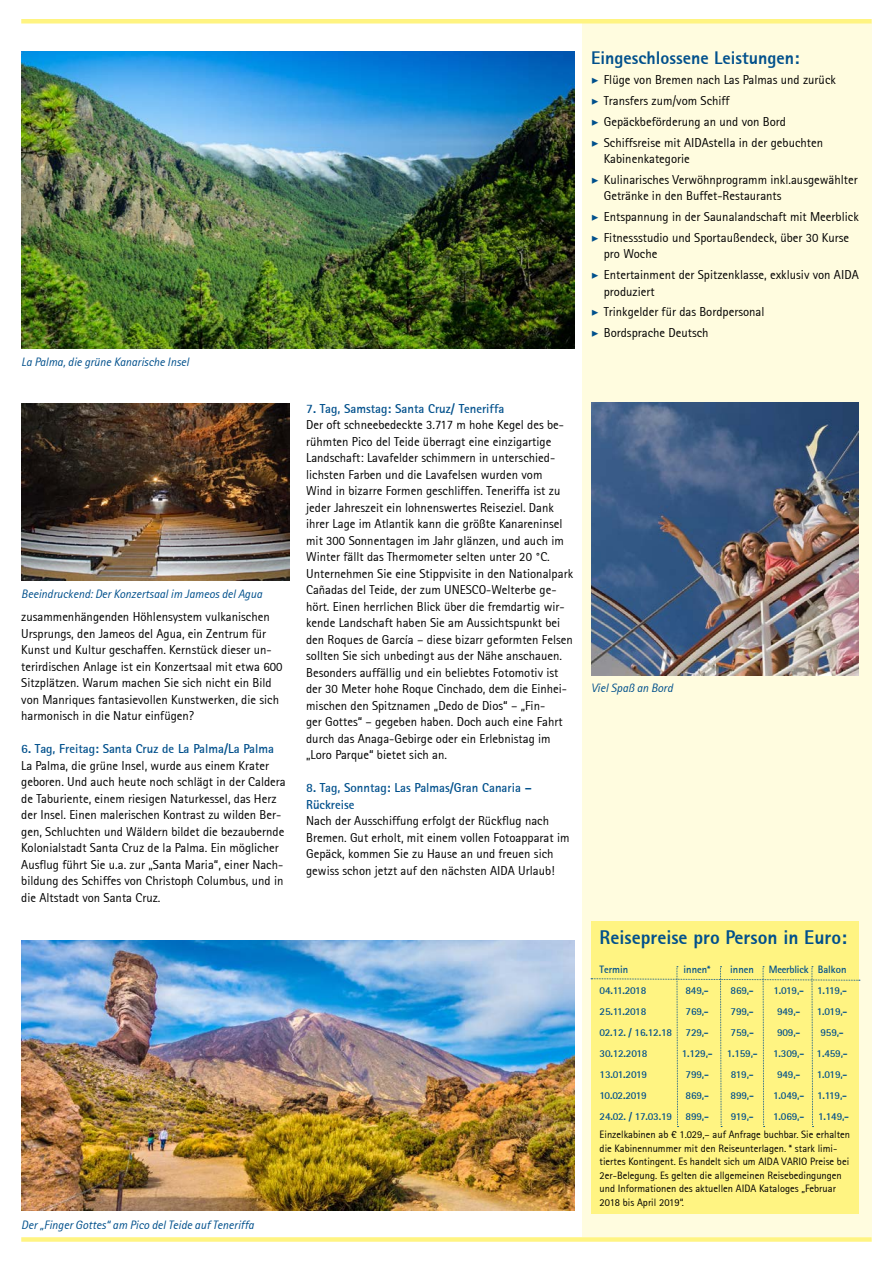
<style>
.page{position:relative;width:893px;height:1263px;background:#fff}
.page>*{position:absolute;margin:0;border:0;box-sizing:border-box;transform-origin:0 0}
.t1{font:800 19.5px "Rotis Sans Serif";color:#00508c}
.t2{font:800 18px "Rotis Sans Serif";color:#00508c}
.t3{font:12.75px/16.5px "Rotis Sans Serif";color:#000}
.t4{font:700 12.75px/16.5px "Rotis Sans Serif";color:#00508c}
.t5{font:italic 12px "Rotis Sans Serif";color:#00508c}
.t6{font:700 10.5px "Rotis Sans Serif";letter-spacing:-.02em;color:#00508c}
.t7{font:10.5px/13.5px "Rotis Sans Serif";color:#000}
.s1{font-family:"Minion Pro";font-weight:700;font-style:italic;color:#00508c}
</style>
<div class="page">
<div style="left:583px;top:24px;width:289px;height:1213px;background:#fffcdf"></div>
<div style="left:21px;top:19px;width:851px;height:5px;background:#fff482"></div>
<div style="left:21px;top:1237px;width:851px;height:5px;background:#fff482"></div>
<img style="left:21px;top:51px;width:553px;height:298px">
<img style="left:21px;top:404px;width:268px;height:177px">
<div style="left:591px;top:921px;width:268px;height:293px;background:#fff482"></div>
<img style="left:21px;top:940px;width:553px;height:271px">
<img style="left:591px;top:403px;width:268px;height:273px">
<svg style="left:591px;top:966px;width:269px;height:161px"></svg>
<p class="t5" style="left:21px;top:354px;width:169px">La Palma, die grüne Kanarische Insel</p>
<p class="t5" style="left:21px;top:586px;width:242px">Beeindruckend: Der Konzertsaal im Jameos del Agua</p>
<p class="t3" style="left:21px;top:609px;width:263px">zusammenhängenden Höhlensystem vulkanischen Ursprungs, den Jameos del Agua, ein Zentrum für Kunst und Kultur geschaffen. Kernstück dieser un&shy;terirdischen Anlage ist ein Konzertsaal mit etwa 600<br>Sitzplätzen. Warum machen Sie sich nicht ein Bild von Manriques fantasievollen Kunstwerken, die sich harmonisch in die Natur einfügen?</p>
<p class="t4" style="left:21px;top:741px;width:254px">6. Tag, Freitag: Santa Cruz de La Palma/La Palma</p>
<p class="t3" style="left:21px;top:757px;width:266px">La Palma, die grüne Insel, wurde aus einem Krater geboren. Und auch heute noch schlägt in der Caldera de Taburiente, einem riesigen Naturkessel, das Herz der Insel. Einen malerischen Kontrast zu wilden Ber&shy;gen, Schluchten und Wäldern bildet die bezaubernde Kolonialstadt Santa Cruz de la Palma. Ein möglicher Ausflug führt Sie u.a. zur „Santa Maria“, einer Nach&shy;bildung des Schiffes von Christoph Columbus, und in die Altstadt von Santa Cruz.</p>
<p class="t5" style="left:21px;top:1218px;width:234px">Der „Finger Gottes“ am Pico del Teide auf Teneriffa</p>
<h2 class="t2" style="left:591px;top:46px;width:210px">Eingeschlossene Leistungen:</h2>
<p class="t3" style="left:591px;top:70px;width:246px;line-height:20.7px"><span class="s1">▶</span> Flüge von Bremen nach Las Palmas und zurück <span class="s1">▶</span> Transfers zum/vom Schiff<br><span class="s1">▶</span> Gepäckbeförderung an und von Bord<br><span class="s1">▶</span> Schiffsreise mit AIDAstella in der gebuchten</p>
<p class="t3" style="left:591px;top:148px;width:268px;line-height:20.7px;text-indent:13px">Kabinenkategorie<br><span class="s1">▶</span> Kulinarisches Verwöhnprogramm inkl.ausgewählter</p>
<p class="t3" style="left:591px;top:186px;width:269px;line-height:20.7px;text-indent:13px">Getränke in den Buffet-Restaurants<br><span class="s1">▶</span> Entspannung in der Saunalandschaft mit Meerblick <span class="s1">▶</span> Fitnessstudio und Sportaußendeck, über 30 Kurse</p>
<p class="t3" style="left:591px;top:244px;width:269px;line-height:20.7px;text-indent:13px">pro Woche<br><span class="s1">▶</span> Entertainment der Spitzenklasse, exklusiv von AIDA</p>
<p class="t3" style="left:591px;top:281px;width:175px;line-height:20.7px;text-indent:13px">produziert<br><span class="s1">▶</span> Trinkgelder für das Bordpersonal <span class="s1">▶</span> Bordsprache Deutsch</p>
<p class="t4" style="left:306px;top:400px;width:200px">7. Tag, Samstag: Santa Cruz/ Teneriffa</p>
<p class="t3" style="left:306px;top:417px;width:268px">Der oft schneebedeckte 3.717 m hohe Kegel des be&shy;rühmten Pico del Teide überragt eine einzigartige Landschaft: Lavafelder schimmern in unterschied&shy;lichsten Farben und die Lavafelsen wurden vom<br>Wind in bizarre Formen geschliffen. Teneriffa ist zu jeder Jahreszeit ein lohnenswertes Reiseziel. Dank ihrer Lage im Atlantik kann die größte Kanareninsel mit 300 Sonnentagen im Jahr glänzen, und auch im Winter fällt das Thermometer selten unter 20 °C.<br>Unternehmen Sie eine Stippvisite in den Nationalpark Cañadas del Teide, der zum UNESCO-Welterbe ge&shy;hört. Einen herrlichen Blick über die fremdartig wir&shy;kende Landschaft haben Sie am Aussichtspunkt bei den Roques de García – diese bizarr geformten Felsen sollten Sie sich unbedingt aus der Nähe anschauen.<br>Besonders auffällig und ein beliebtes Fotomotiv ist der 30 Meter hohe Roque Cinchado, dem die Einhei&shy;mischen den Spitznamen „Dedo de Dios“ – „Fin-<br>ger Gottes“ – gegeben haben. Doch auch eine Fahrt durch das Anaga-Gebirge oder ein Erlebnistag im „Loro Parque“ bietet sich an.</p>
<p class="t4" style="left:306px;top:780px;width:227px">8. Tag, Sonntag: Las Palmas/Gran Canaria –<br>Rückreise</p>
<p class="t3" style="left:306px;top:813px;width:265px">Nach der Ausschiffung erfolgt der Rückflug nach Bremen. Gut erholt, mit einem vollen Fotoapparat im Gepäck, kommen Sie zu Hause an und freuen sich gewiss schon jetzt auf den nächsten AIDA Urlaub!</p>
<p class="t5" style="left:591px;top:681px;width:83px">Viel Spaß an Bord</p>
<h1 class="t1" style="left:600px;top:925px;width:249px">Reisepreise pro Person in Euro:</h1>
<p class="t6" style="left:600px;top:963px;width:30px">Termin</p>
<p class="t6" style="left:684px;top:963px;width:29px">innen*</p>
<p class="t6" style="left:730px;top:963px;width:25px">innen</p>
<p class="t6" style="left:769px;top:963px;width:79px">Meerblick Balkon</p>
<p class="t6" style="left:600px;top:984px;width:48px">04.11.2018</p>
<p class="t6" style="left:686px;top:984px;width:25px">849,-</p>
<p class="t6" style="left:731px;top:984px;width:25px">869,-</p>
<p class="t6" style="left:773px;top:984px;width:32px">1.019,-</p>
<p class="t6" style="left:817px;top:984px;width:31px">1.119,-</p>
<p class="t6" style="left:600px;top:1005px;width:48px">25.11.2018</p>
<p class="t6" style="left:686px;top:1005px;width:25px">769,-</p>
<p class="t6" style="left:731px;top:1005px;width:25px">799,-</p>
<p class="t6" style="left:777px;top:1005px;width:25px">949,-</p>
<p class="t6" style="left:817px;top:1005px;width:32px">1.019,-</p>
<p class="t6" style="left:600px;top:1026px;width:74px">02.12. / 16.12.18</p>
<p class="t6" style="left:686px;top:1026px;width:25px">729,-</p>
<p class="t6" style="left:731px;top:1026px;width:25px">759,-</p>
<p class="t6" style="left:777px;top:1026px;width:25px">909,-</p>
<p class="t6" style="left:820px;top:1026px;width:25px">959,-</p>
<p class="t6" style="left:600px;top:1047px;width:49px">30.12.2018</p>
<p class="t6" style="left:682px;top:1047px;width:33px">1.129,-</p>
<p class="t6" style="left:727px;top:1047px;width:33px">1.159,-</p>
<p class="t6" style="left:773px;top:1047px;width:76px">1.309,- 1.459,-</p>
<p class="t6" style="left:600px;top:1068px;width:49px">13.01.2019</p>
<p class="t6" style="left:686px;top:1068px;width:25px">799,-</p>
<p class="t6" style="left:731px;top:1068px;width:24px">819,-</p>
<p class="t6" style="left:777px;top:1068px;width:25px">949,-</p>
<p class="t6" style="left:817px;top:1068px;width:32px">1.019,-</p>
<p class="t6" style="left:600px;top:1089px;width:49px">10.02.2019</p>
<p class="t6" style="left:686px;top:1089px;width:25px">869,-</p>
<p class="t6" style="left:731px;top:1089px;width:25px">899,-</p>
<p class="t6" style="left:773px;top:1089px;width:75px">1.049,- 1.119,-</p>
<p class="t6" style="left:600px;top:1110px;width:74px">24.02. / 17.03.19</p>
<p class="t6" style="left:686px;top:1110px;width:25px">899,-</p>
<p class="t6" style="left:731px;top:1110px;width:24px">919,-</p>
<p class="t6" style="left:773px;top:1110px;width:33px">1.069,-</p>
<p class="t6" style="left:818px;top:1110px;width:33px">1.149,-</p>
<p class="t7" style="left:600px;top:1128px;width:252px">Einzelkabinen ab € 1.029,– auf Anfrage buchbar. Sie erhalten die Kabinennummer mit den Reiseunterlagen. * stark limi&shy;tiertes Kontingent. Es handelt sich um AIDA VARIO Preise bei 2er-Belegung. Es gelten die allgemeinen Reisebedingungen und Informationen des aktuellen AIDA Kataloges „Februar 2018 bis April 2019“.</p>
</div>
